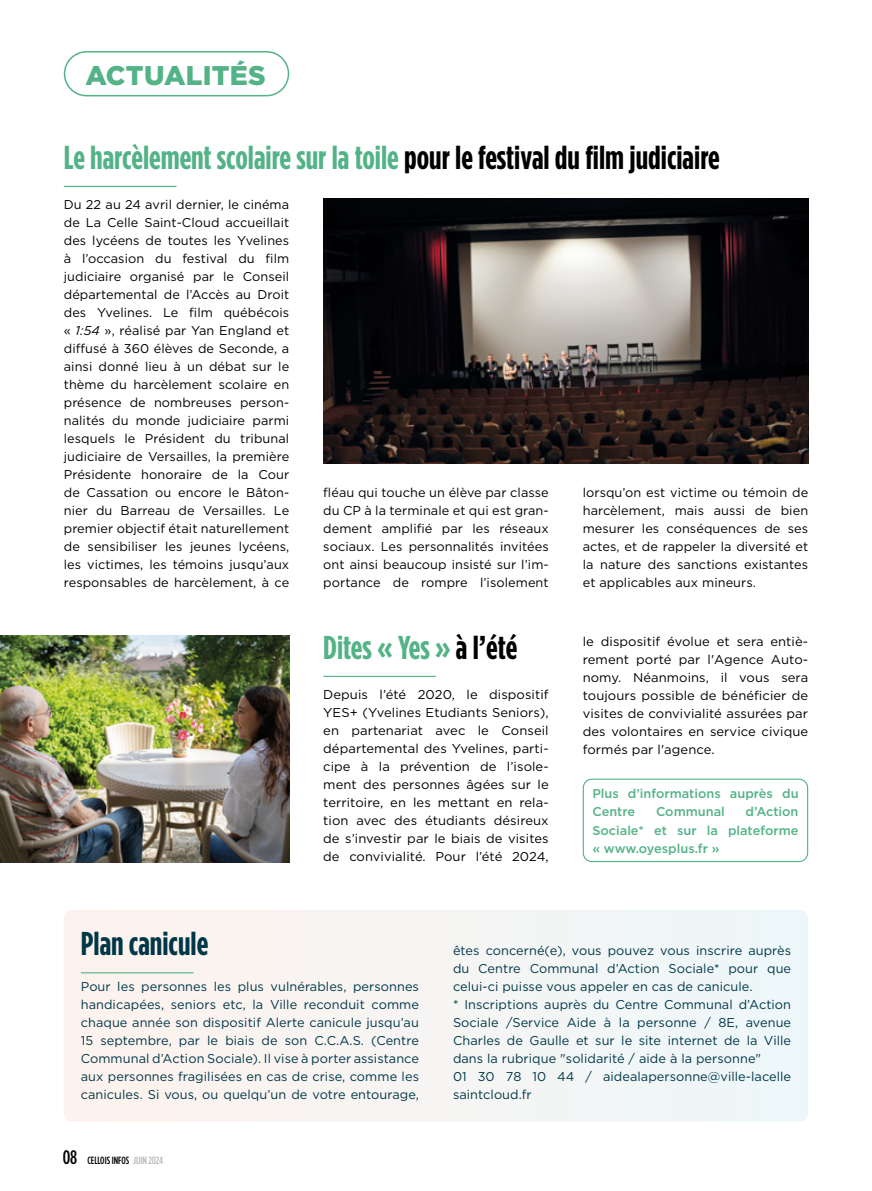
<style>
.page{position:relative;width:872px;height:1191px;background:#fff}
.page>*{position:absolute;margin:0;border:0;box-sizing:border-box;transform-origin:0 0}
.t1{font:700 33px "Gotham Condensed";color:#53b386}
.t2{font:700 33px "Gotham Condensed";color:#003748}
.t3{font:900 27px "Gotham";letter-spacing:.01em;color:#53b386}
.t4{font:12.75px/18px "Gotham";letter-spacing:.005em;color:#000;text-align:justify}
.t5{font:12.75px/18px "Gotham";letter-spacing:.005em;color:#003748;text-align:justify}
.t6{font:500 12.75px/18px "Gotham";color:#53b386}
.t7{font:500 10.5px "Gotham Condensed";color:#000}
.s1{color:#000}
.s2{font-style:italic}
.s3{font-size:19.5px}
.s4{color:#bbb6b3}
</style>
<div class="page">
<div style="left:64px;top:51px;width:225px;height:45px;border:2px solid #53b386;border-radius:22px"></div>
<hr style="left:64px;top:186px;width:112px;height:1px;background:#53b386">
<hr style="left:323px;top:676px;width:113px;height:1px;background:#53b386">
<div style="left:583px;top:778px;width:225px;height:84px;border:1px solid #53b386;border-radius:9px"></div>
<img style="left:323px;top:199px;width:485px;height:264px">
<img style="left:0;top:635px;width:289px;height:227px">
<div style="left:64px;top:910px;width:744px;height:211px;background:#f6f5f3"></div>
<hr style="left:81px;top:972px;width:112px;height:1px;background:#53b386">
<h2 class="t3" style="left:85px;top:56px;width:182px">ACTUALITÉS</h2>
<h1 class="t1" style="left:64px;top:139px;width:657px">Le harcèlement scolaire sur la toile <span class="s1">pour le festival du film judiciaire</span></h1>
<p class="t4" style="left:64px;top:195px;width:227px">Du 22 au 24 avril dernier, le cinéma de La Celle Saint-Cloud accueillait des lycéens de toutes les Yvelines à l’occasion du festival du film judiciaire organisé par le Conseil départemental de l’Accès au Droit des Yvelines. Le film québécois « <span class="s2">1:54</span> », réalisé par Yan England et diffusé à 360 élèves de Seconde, a ainsi donné lieu à un débat sur le thème du harcèlement scolaire en présence de nombreuses person&shy;nalités du monde judiciaire parmi lesquels le Président du tribunal judiciaire de Versailles, la première Présidente honoraire de la Cour de Cassation ou encore le Bâton&shy;nier du Barreau de Versailles. Le premier objectif était naturellement de sensibiliser les jeunes lycéens, les victimes, les témoins jusqu’aux responsables de harcèlement, à ce</p>
<p class="t4" style="left:323px;top:483px;width:227px">fléau qui touche un élève par classe du CP à la terminale et qui est gran&shy;dement amplifié par les réseaux sociaux. Les personnalités invitées ont ainsi beaucoup insisté sur l’im&shy;portance de rompre l’isolement</p>
<p class="t4" style="left:583px;top:483px;width:227px">lorsqu’on est victime ou témoin de harcèlement, mais aussi de bien mesurer les conséquences de ses actes, et de rappeler la diversité et la nature des sanctions existantes et applicables aux mineurs.</p>
<h1 class="t1" style="left:323px;top:629px;width:196px">Dites « Yes » <span class="s1">à l’été</span></h1>
<p class="t4" style="left:323px;top:685px;width:227px">Depuis l’été 2020, le dispositif YES+ (Yvelines Etudiants Seniors), en partenariat avec le Conseil départemental des Yvelines, parti&shy;cipe à la prévention de l’isole&shy;ment des personnes âgées sur le territoire, en les mettant en rela&shy;tion avec des étudiants désireux de s’investir par le biais de visites de convivialité. Pour l’été 2024,</p>
<p class="t4" style="left:583px;top:632px;width:227px">le dispositif évolue et sera entiè&shy;rement porté par l'Agence Auto&shy;nomy. Néanmoins, il vous sera toujours possible de bénéficier de visites de convivialité assurées par des volontaires en service civique formés par l'agence.</p>
<p class="t6" style="left:592px;top:785px;width:208px">Plus d’informations auprès du<br>Centre</p>
<p class="t6" style="left:592px;top:803px;width:208px;text-align:justify;text-indent:153px">d’Action Sociale* et sur la plateforme « www.oyesplus.fr »</p>
<p class="t6" style="left:656px;top:803px;width:70px">Communal</p>
<h1 class="t2" style="left:81px;top:925px;width:129px">Plan canicule</h1>
<p class="t5" style="left:81px;top:977px;width:340px">Pour les personnes les plus vulnérables, personnes handicapées, seniors etc, la Ville reconduit comme chaque année son dispositif Alerte canicule jusqu’au 15 septembre, par le biais de son C.C.A.S. (Centre Communal d’Action Sociale). Il vise à porter assistance aux personnes fragilisées en cas de crise, comme les canicules. Si vous, ou quelqu’un de votre entourage,</p>
<p class="t7" style="left:63px;top:1154px;width:102px"><span class="s3">08</span> CELLOIS INFOS <span class="s4">JUIN 2024</span></p>
<p class="t5" style="left:453px;top:941px;width:340px;text-align:left">êtes concerné(e), vous pouvez vous inscrire auprès du Centre Communal d’Action Sociale* pour que celui-ci puisse vous appeler en cas de canicule.<br>* Inscriptions auprès du Centre Communal d’Action Sociale /Service Aide à la personne / 8E, avenue Charles de Gaulle et sur le site internet de la Ville dans la rubrique "solidarité / aide à la personne"<br>01 30 78 10 44 / aidealapersonne@ville-lacelle saintcloud.fr</p>
</div>
